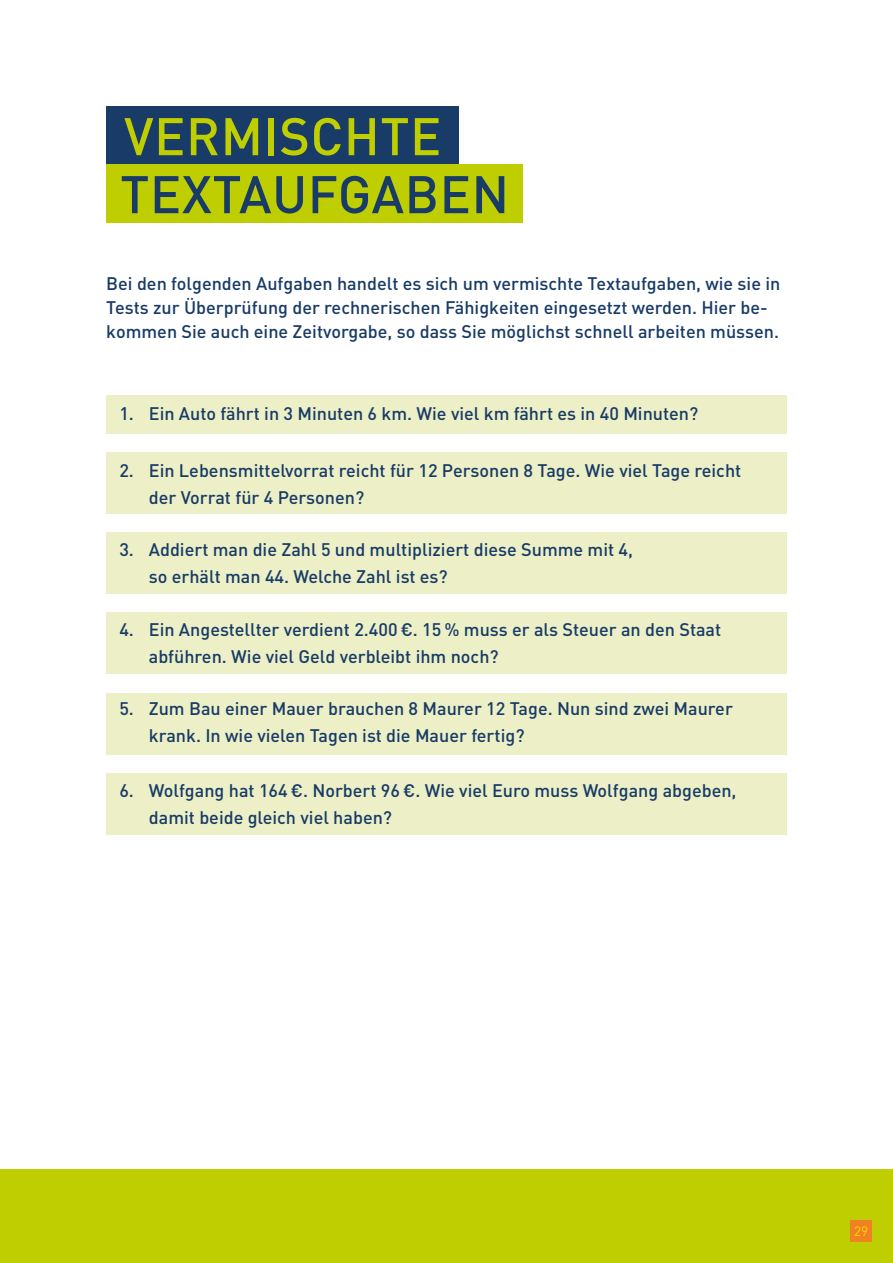
<style>
.page{position:relative;width:893px;height:1263px;background:#fff}
.page>*{position:absolute;margin:0;border:0;box-sizing:border-box;transform-origin:0 0}
.t1{font:500 52.05px "DIN Pro DR Vp";letter-spacing:.01em;color:#183b67}
.t2{font:500 52.05px "DIN Pro DR Vp";letter-spacing:.01em;color:#bece00}
.t3{font:500 18px/27px "DIN Pro DR Vp";color:#183b67}
.t4{font:13.5px "DIN Pro DR Vp";color:#ffd405}
</style>
<div class="page">
<div style="left:0;top:1169px;width:893px;height:94px;background:#bece00"></div>
<div style="left:106px;top:452px;width:681px;height:62px;background:#edf0c6"></div>
<div style="left:106px;top:395px;width:681px;height:39px;background:#edf0c6"></div>
<div style="left:106px;top:532px;width:681px;height:62px;background:#edf0c6"></div>
<div style="left:106px;top:773px;width:681px;height:61px;background:#edf0c6"></div>
<div style="left:106px;top:693px;width:681px;height:61px;background:#edf0c6"></div>
<div style="left:106px;top:612px;width:681px;height:62px;background:#edf0c6"></div>
<div style="left:106px;top:106px;width:353px;height:58px;background:#183b67"></div>
<div style="left:106px;top:164px;width:417px;height:58px;background:#bece00"></div>
<div style="left:850px;top:1220px;width:22px;height:22px;background:#f08223"></div>
<h1 class="t2" style="left:124px;top:103px;width:319px">VERMISCHTE</h1>
<h1 class="t1" style="left:120px;top:161px;width:390px">TEXTAUFGABEN</h1>
<p class="t3" style="left:106px;top:271px;width:675px;line-height:24px">Bei den folgenden Aufgaben handelt es sich um vermischte Textaufgaben, wie sie in<br>Tests zur Überprüfung der rechnerischen Fähigkeiten eingesetzt werden. Hier be&shy;kommen Sie auch eine Zeitvorgabe, so dass Sie möglichst schnell arbeiten müssen.</p>
<p class="t3" style="left:119px;top:399px;width:581px">1. Ein Auto fährt in 3 Minuten 6 km. Wie viel km fährt es in 40 Minuten?</p>
<p class="t3" style="left:149px;top:456px;width:594px;text-indent:-29px">2. Ein Lebensmittelvorrat reicht für 12 Personen 8 Tage. Wie viel Tage reicht der Vorrat für 4 Personen?</p>
<p class="t3" style="left:149px;top:536px;width:486px;text-indent:-29px">3. Addiert man die Zahl 5 und multipliziert diese Summe mit 4, so erhält man 44. Welche Zahl ist es?</p>
<p class="t3" style="left:149px;top:615px;width:574px;text-indent:-29px">4. Ein Angestellter verdient 2.400 €. 15 % muss er als Steuer an den Staat abführen. Wie viel Geld verbleibt ihm noch?</p>
<p class="t3" style="left:149px;top:695px;width:586px;text-indent:-29px">5. Zum Bau einer Mauer brauchen 8 Maurer 12 Tage. Nun sind zwei Maurer krank. In wie vielen Tagen ist die Mauer fertig?</p>
<p class="t3" style="left:149px;top:776px;width:589px;text-indent:-30px">6. Wolfgang hat 164 €. Norbert 96 €. Wie viel Euro muss Wolfgang abgeben, damit beide gleich viel haben?</p>
<p class="t4" style="left:854px;top:1223px;width:16px">29</p>
</div>
